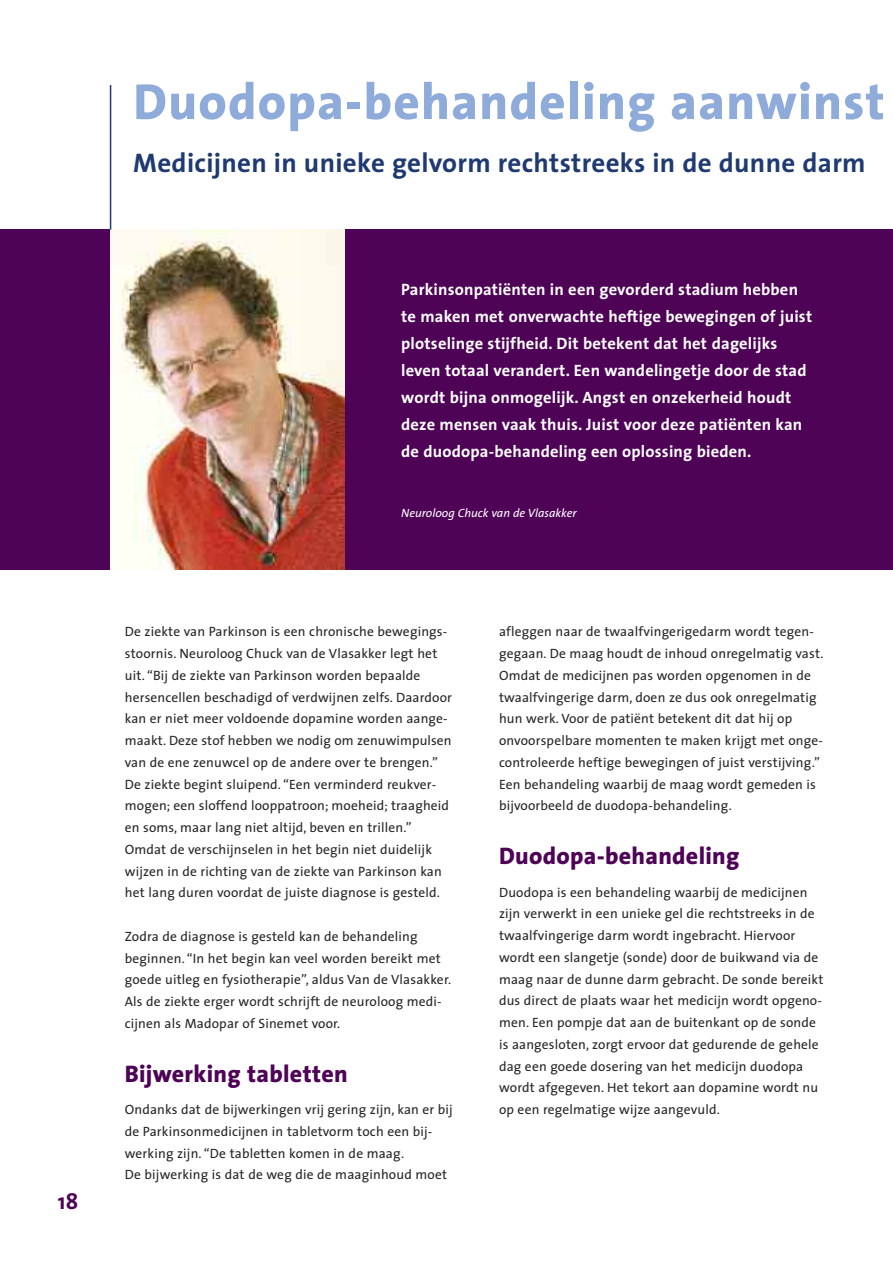
<style>
.page{position:relative;width:893px;height:1263px;background:#fff}
.page>*{position:absolute;margin:0;border:0;box-sizing:border-box;transform-origin:0 0}
.t1{font:800 51px "The Sans";letter-spacing:.025em;color:#8fabda}
.t2{font:700 27px "The Sans";letter-spacing:.01em;color:#1e3a71}
.t3{font:800 24px "The Sans";letter-spacing:.01em;color:#4e0357}
.t4{font:700 22.5px "The Sans";color:#4e0357}
.t5{font:700 16.5px/27px "The Sans";letter-spacing:.01em;color:#fff}
.t6{font:13.5px/21.8px "The Sans";letter-spacing:.01em;color:#272627}
.t7{font:italic 12px "The Sans";color:#fff}
</style>
<div class="page">
<div style="left:0;top:230px;width:893px;height:340px;background:#4e0357"></div>
<img style="left:111px;top:230px;width:233px;height:340px">
<hr style="left:110px;top:85px;width:1px;height:145px;background:#1e3a71">
<h3 class="t4" style="left:58px;top:1193px;width:22px">18</h3>
<h1 class="t1" style="left:133px;top:82px;width:753px">Duodopa-behandeling aanwinst</h1>
<h2 class="t2" style="left:133px;top:152px;width:734px">Medicijnen in unieke gelvorm rechtstreeks in de dunne darm</h2>
<p class="t5" style="left:401px;top:277px;width:412px">Parkinsonpatiënten in een gevorderd stadium hebben te maken met onverwachte heftige bewegingen of juist plotselinge stijfheid. Dit betekent dat het dagelijks leven totaal verandert. Een wandelingetje door de stad wordt bijna onmogelijk. Angst en onzekerheid houdt deze mensen vaak thuis. Juist voor deze patiënten kan de duodopa-behandeling een oplossing bieden.</p>
<p class="t7" style="left:401px;top:508px;width:177px">Neuroloog Chuck van de Vlasakker</p>
<p class="t6" style="left:125px;top:622px;width:329px">De ziekte van Parkinson is een chronische bewegings&shy;stoornis. Neuroloog Chuck van de Vlasakker legt het uit. “Bij de ziekte van Parkinson worden bepaalde hersencellen beschadigd of verdwijnen zelfs. Daardoor kan er niet meer voldoende dopamine worden aange&shy;maakt. Deze stof hebben we nodig om zenuwimpulsen van de ene zenuwcel op de andere over te brengen.” De ziekte begint sluipend. “Een verminderd reukver&shy;mogen; een sloffend looppatroon; moeheid; traagheid en soms, maar lang niet altijd, beven en trillen.” Omdat de verschijnselen in het begin niet duidelijk wijzen in de richting van de ziekte van Parkinson kan het lang duren voordat de juiste diagnose is gesteld.</p>
<p class="t6" style="left:125px;top:927px;width:328px">Zodra de diagnose is gesteld kan de behandeling beginnen. “In het begin kan veel worden bereikt met goede uitleg en fysiotherapie”, aldus Van de Vlasakker.<br>Als de ziekte erger wordt schrijft de neuroloog medi&shy;cijnen als Madopar of Sinemet voor.</p>
<h3 class="t3" style="left:125px;top:1064px;width:224px">Bijwerking tabletten</h3>
<p class="t6" style="left:125px;top:1100px;width:330px">Ondanks dat de bijwerkingen vrij gering zijn, kan er bij de Parkinsonmedicijnen in tabletvorm toch een bij&shy;werking zijn. “De tabletten komen in de maag.<br>De bijwerking is dat de weg die de maaginhoud moet</p>
<p class="t6" style="left:499px;top:622px;width:326px">afleggen naar de twaalfvingerigedarm wordt tegen&shy;gegaan. De maag houdt de inhoud onregelmatig vast.<br>Omdat de medicijnen pas worden opgenomen in de twaalfvingerige darm, doen ze dus ook onregelmatig hun werk. Voor de patiënt betekent dit dat hij op onvoorspelbare momenten te maken krijgt met onge&shy;controleerde heftige bewegingen of juist verstijving.” Een behandeling waarbij de maag wordt gemeden is bijvoorbeeld de duodopa-behandeling.</p>
<h3 class="t3" style="left:499px;top:847px;width:242px">Duodopa-behandeling</h3>
<p class="t6" style="left:499px;top:882px;width:326px">Duodopa is een behandeling waarbij de medicijnen zijn verwerkt in een unieke gel die rechtstreeks in de twaalfvingerige darm wordt ingebracht. Hiervoor wordt een slangetje (sonde) door de buikwand via de maag naar de dunne darm gebracht. De sonde bereikt dus direct de plaats waar het medicijn wordt opgeno&shy;men. Een pompje dat aan de buitenkant op de sonde is aangesloten, zorgt ervoor dat gedurende de gehele dag een goede dosering van het medicijn duodopa wordt afgegeven. Het tekort aan dopamine wordt nu op een regelmatige wijze aangevuld.</p>
</div>
